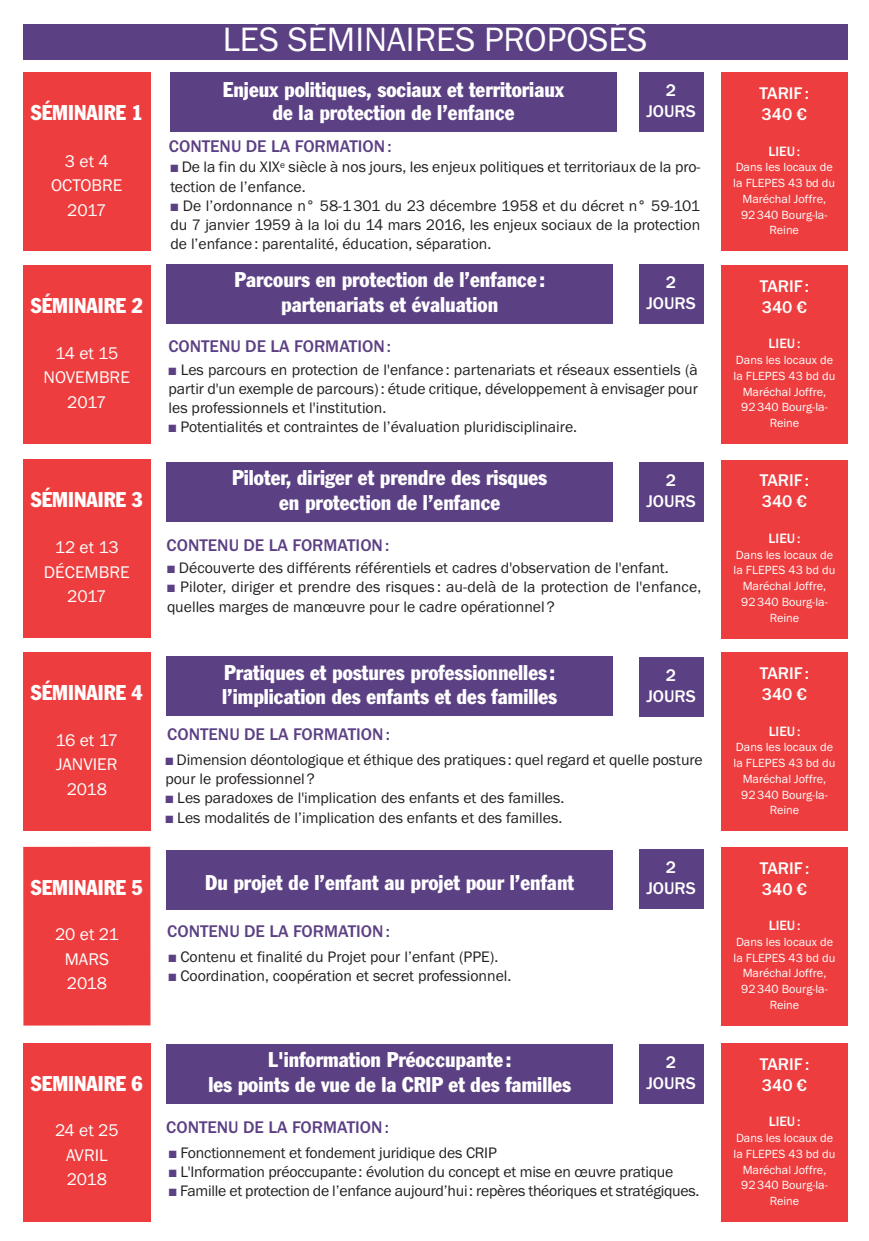
<style>
.page{position:relative;width:869px;height:1241px;background:#fff}
.page>*{position:absolute;margin:0;border:0;box-sizing:border-box;transform-origin:0 0}
.t1{font:35px "Franklin Gothic";color:#fff}
.t2{font:condensed 21px/24.5px "Franklin Gothic";color:#fff;text-align:center}
.t3{font:500 17.5px "Franklin Gothic";color:#5c4084}
.t4{font:17.5px/24.5px "Franklin Gothic";color:#fff;text-align:center}
.t5{font:500 17.5px/21px "Franklin Gothic";color:#fff}
.t6{font:15.75px/19.2px "Franklin Gothic";color:#231f20}
.t7{font:500 14px "Franklin Gothic";color:#fff}
.t8{font:12.25px/15.8px "Franklin Gothic";color:#fff;text-align:center}
.s1{color:#5c4084}
</style>
<div class="page">
<div style="left:23px;top:25px;width:823px;height:35px;background:#5c4084"></div>
<div style="left:170px;top:72px;width:446px;height:60px;background:#5c4084"></div>
<div style="left:638px;top:72px;width:65px;height:60px;background:#5c4084"></div>
<div style="left:23px;top:72px;width:127px;height:179px;background:#ee3d3e"></div>
<div style="left:23px;top:265px;width:127px;height:179px;background:#ee3d3e"></div>
<div style="left:166px;top:264px;width:447px;height:59px;background:#5c4084"></div>
<div style="left:638px;top:264px;width:65px;height:60px;background:#5c4084"></div>
<div style="left:720px;top:72px;width:126px;height:179px;background:#ee3d3e"></div>
<div style="left:721px;top:265px;width:126px;height:179px;background:#ee3d3e"></div>
<div style="left:166px;top:462px;width:447px;height:59px;background:#5c4084"></div>
<div style="left:638px;top:462px;width:65px;height:60px;background:#5c4084"></div>
<div style="left:721px;top:460px;width:126px;height:178px;background:#ee3d3e"></div>
<div style="left:23px;top:459px;width:127px;height:179px;background:#ee3d3e"></div>
<div style="left:23px;top:652px;width:127px;height:178px;background:#ee3d3e"></div>
<div style="left:166px;top:656px;width:447px;height:59px;background:#5c4084"></div>
<div style="left:638px;top:656px;width:65px;height:60px;background:#5c4084"></div>
<div style="left:721px;top:652px;width:126px;height:179px;background:#ee3d3e"></div>
<div style="left:23px;top:846px;width:127px;height:179px;background:#ee3d3e"></div>
<div style="left:166px;top:850px;width:447px;height:59px;background:#5c4084"></div>
<div style="left:638px;top:849px;width:65px;height:60px;background:#5c4084"></div>
<div style="left:721px;top:847px;width:126px;height:178px;background:#ee3d3e"></div>
<div style="left:23px;top:1042px;width:127px;height:179px;background:#ee3d3e"></div>
<div style="left:166px;top:1043px;width:447px;height:60px;background:#5c4084"></div>
<div style="left:638px;top:1044px;width:65px;height:59px;background:#5c4084"></div>
<div style="left:721px;top:1043px;width:126px;height:178px;background:#ee3d3e"></div>
<h1 class="t1" style="left:223px;top:27px;width:426px">LES SÉMINAIRES PROPOSÉS</h1>
<h2 class="t2" style="left:223px;top:79px;width:343px;line-height:22.8px">Enjeux politiques, sociaux et territoriaux de la protection de l’enfance</h2>
<p class="t5" style="left:665px;top:81px;width:12px">2</p>
<h2 class="t2" style="left:31px;top:101px;width:113px">SÉMINAIRE 1</h2>
<p class="t5" style="left:646px;top:102px;width:51px">JOURS</p>
<p class="t4" style="left:51px;top:150px;width:73px">3 et 4<br>OCTOBRE<br>2017</p>
<p class="t3" style="left:169px;top:140px;width:224px">CONTENU DE LA FORMATION :</p>
<p class="t6" style="left:170px;top:158px;width:531px"><span class="s1">■</span> De la fin du XIX<sup>e</sup> siècle à nos jours, les enjeux politiques et territoriaux de la pro&shy;tection de l’enfance.</p>
<p class="t6" style="left:170px;top:197px;width:531px;text-align:justify"><span class="s1">■</span> De l’ordonnance n° 58-1 301 du 23 décembre 1958 et du décret n° 59-101 du 7 janvier 1959 à la loi du 14 mars 2016, les enjeux sociaux de la protection de l’enfance : parentalité, éducation, séparation.</p>
<h2 class="t2" style="left:31px;top:295px;width:113px">SÉMINAIRE 2</h2>
<p class="t4" style="left:44px;top:342px;width:88px">14 et 15<br>NOVEMBRE<br>2017</p>
<h2 class="t2" style="left:31px;top:489px;width:113px">SÉMINAIRE 3</h2>
<p class="t4" style="left:44px;top:536px;width:87px">12 et 13<br>DÉCEMBRE<br>2017</p>
<h2 class="t2" style="left:234px;top:269px;width:312px">Parcours en protection de l’enfance: partenariats et évaluation</h2>
<p class="t5" style="left:646px;top:273px;width:51px;text-align:center">2<br>JOURS</p>
<p class="t3" style="left:168px;top:340px;width:224px">CONTENU DE LA FORMATION :</p>
<p class="t6" style="left:168px;top:361px;width:530px;text-align:justify"><span class="s1">■</span> Les parcours en protection de l'enfance : partenariats et réseaux essentiels (à partir d'un exemple de parcours): étude critique, développement à envisager pour les professionnels et l'institution.</p>
<p class="t6" style="left:168px;top:419px;width:410px"><span class="s1">■</span> Potentialités et contraintes de l’évaluation pluridisciplinaire.</p>
<h2 class="t2" style="left:232px;top:467px;width:316px">Piloter, diriger et prendre des risques en protection de l’enfance</h2>
<p class="t5" style="left:646px;top:471px;width:51px;text-align:center">2<br>JOURS</p>
<p class="t3" style="left:166px;top:538px;width:224px">CONTENU DE LA FORMATION :</p>
<p class="t6" style="left:167px;top:559px;width:503px"><span class="s1">■</span> Découverte des différents référentiels et cadres d'observation de l'enfant.</p>
<p class="t6" style="left:167px;top:578px;width:535px"><span class="s1">■</span> Piloter, diriger et prendre des risques : au-delà de la protection de l'enfance, quelles marges de manœuvre pour le cadre opérationnel ?</p>
<p class="t5" style="left:759px;top:84px;width:51px">TARIF :<br>340 €</p>
<p class="t7" style="left:768px;top:146px;width:33px">LIEU :</p>
<p class="t8" style="left:733px;top:160px;width:103px">Dans les locaux de la FLEPES 43 bd du<br>Maréchal Joffre,<br>92 340 Bourg-la-<br>Reine</p>
<p class="t5" style="left:759px;top:277px;width:51px">TARIF :<br>340 €</p>
<p class="t7" style="left:768px;top:338px;width:33px">LIEU :</p>
<p class="t8" style="left:733px;top:353px;width:103px">Dans les locaux de la FLEPES 43 bd du<br>Maréchal Joffre,<br>92 340 Bourg-la-<br>Reine</p>
<p class="t5" style="left:759px;top:471px;width:51px">TARIF :<br>340 €</p>
<p class="t7" style="left:768px;top:533px;width:33px">LIEU :</p>
<p class="t8" style="left:733px;top:547px;width:103px">Dans les locaux de la FLEPES 43 bd du<br>Maréchal Joffre,<br>92 340 Bourg-la-<br>Reine</p>
<h2 class="t2" style="left:31px;top:682px;width:113px">SÉMINAIRE 4</h2>
<p class="t4" style="left:56px;top:728px;width:64px">16 et 17<br>JANVIER<br>2018</p>
<h2 class="t2" style="left:31px;top:876px;width:113px">SEMINAIRE 5</h2>
<p class="t4" style="left:55px;top:923px;width:65px">20 et 21<br>MARS<br>2018</p>
<h2 class="t2" style="left:31px;top:1072px;width:113px">SEMINAIRE 6</h2>
<p class="t4" style="left:55px;top:1119px;width:65px">24 et 25<br>AVRIL<br>2018</p>
<h2 class="t2" style="left:222px;top:661px;width:336px;text-align:left">Pratiques et postures professionnelles: l’implication des enfants et des familles</h2>
<p class="t5" style="left:646px;top:665px;width:51px;text-align:center">2<br>JOURS</p>
<p class="t5" style="left:759px;top:664px;width:51px">TARIF :<br>340 €</p>
<p class="t7" style="left:768px;top:725px;width:33px">LIEU :</p>
<p class="t8" style="left:733px;top:740px;width:103px">Dans les locaux de la FLEPES 43 bd du<br>Maréchal Joffre,<br>92 340 Bourg-la-<br>Reine</p>
<p class="t3" style="left:167px;top:728px;width:224px">CONTENU DE LA FORMATION :</p>
<p class="t6" style="left:165px;top:751px;width:538px"><span class="s1">■</span> Dimension déontologique et éthique des pratiques: quel regard et quelle posture pour le professionnel ?</p>
<p class="t6" style="left:165px;top:789px;width:400px"><span class="s1">■</span> Les paradoxes de l'implication des enfants et des familles.</p>
<p class="t6" style="left:165px;top:808px;width:398px"><span class="s1">■</span> Les modalités de l’implication des enfants et des familles.</p>
<h2 class="t2" style="left:205px;top:871px;width:370px">Du projet de l’enfant au projet pour l’enfant</h2>
<p class="t3" style="left:167px;top:924px;width:224px">CONTENU DE LA FORMATION :</p>
<p class="t6" style="left:168px;top:948px;width:331px"><span class="s1">■</span> Contenu et finalité du Projet pour l’enfant (PPE).</p>
<p class="t6" style="left:168px;top:967px;width:344px"><span class="s1">■</span> Coordination, coopération et secret professionnel.</p>
<p class="t5" style="left:646px;top:858px;width:51px;text-align:center">2<br>JOURS</p>
<p class="t5" style="left:759px;top:858px;width:51px">TARIF :<br>340 €</p>
<p class="t7" style="left:768px;top:920px;width:33px">LIEU :</p>
<p class="t8" style="left:733px;top:934px;width:103px">Dans les locaux de la FLEPES 43 bd du<br>Maréchal Joffre,<br>92 340 Bourg-la-<br>Reine</p>
<h2 class="t2" style="left:208px;top:1048px;width:364px;line-height:25.2px">L'information Préoccupante:<br>les points de vue de la CRIP et des familles</h2>
<p class="t5" style="left:646px;top:1053px;width:51px;text-align:center">2<br>JOURS</p>
<p class="t5" style="left:759px;top:1054px;width:51px">TARIF :<br>340 €</p>
<p class="t7" style="left:768px;top:1116px;width:33px">LIEU :</p>
<p class="t8" style="left:733px;top:1130px;width:103px">Dans les locaux de la FLEPES 43 bd du<br>Maréchal Joffre,<br>92 340 Bourg-la-<br>Reine</p>
<p class="t3" style="left:166px;top:1120px;width:224px">CONTENU DE LA FORMATION :</p>
<p class="t6" style="left:169px;top:1143px;width:329px"><span class="s1">■</span> Fonctionnement et fondement juridique des CRIP</p>
<p class="t6" style="left:169px;top:1163px;width:506px"><span class="s1">■</span> L'Information préoccupante: évolution du concept et mise en œuvre pratique</p>
<p class="t6" style="left:169px;top:1182px;width:532px"><span class="s1">■</span> Famille et protection de l’enfance aujourd’hui: repères théoriques et stratégiques.</p>
</div>
